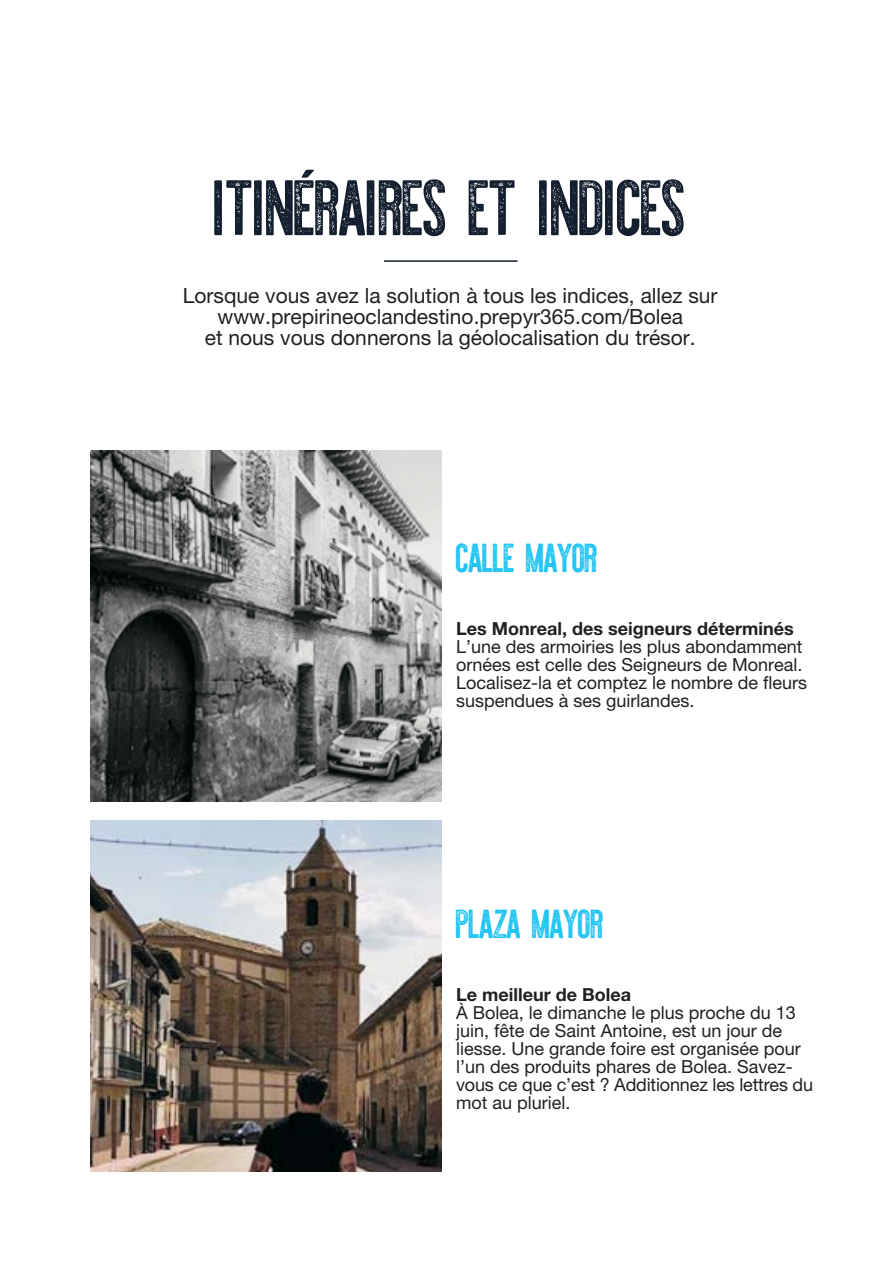
<style>
.page{position:relative;width:893px;height:1263px;background:#fff}
.page>*{position:absolute;margin:0;border:0;box-sizing:border-box;transform-origin:0 0}
.t1{font:87px "Holtzman Textured";letter-spacing:-.05em;color:#131f2f}
.t2{font:45px "Holtzman Textured";letter-spacing:-.05em;color:#1fc4f4}
.t3{font:21px/21px "Helvetica Neue";color:#231f20;text-align:center}
.t4{font:18px/18px "Helvetica Neue";color:#231f20}
.t5{font:700 18px "Helvetica Neue";color:#231f20}
</style>
<div class="page">
<img style="left:90px;top:450px;width:351px;height:351px">
<img style="left:90px;top:821px;width:351px;height:351px">
<hr style="left:384px;top:260px;width:133px;height:2px;background:#131f2f">
<h1 class="t1" style="left:213px;top:154px;width:478px">ITINÉRAIRES ET INDICES</h1>
<p class="t3" style="left:183px;top:287px;width:536px">Lorsque vous avez la solution à tous les indices, allez sur www.prepirineoclandestino.prepyr365.com/Bolea<br>et nous vous donnerons la géolocalisation du trésor.</p>
<h2 class="t2" style="left:456px;top:530px;width:145px">CALLE MAYOR</h2>
<p class="t5" style="left:456px;top:622px;width:339px">Les Monreal, des seigneurs déterminés</p>
<p class="t4" style="left:456px;top:639px;width:353px">L’une des armoiries les plus abondamment ornées est celle des Seigneurs de Monreal.<br>Localisez-la et comptez le nombre de fleurs suspendues à ses guirlandes.</p>
<h2 class="t2" style="left:456px;top:896px;width:151px">PLAZA MAYOR</h2>
<p class="t5" style="left:456px;top:988px;width:176px">Le meilleur de Bolea</p>
<p class="t4" style="left:456px;top:1005px;width:359px">À Bolea, le dimanche le plus proche du 13 juin, fête de Saint Antoine, est un jour de liesse. Une grande foire est organisée pour l’un des produits phares de Bolea. Savez&shy;vous ce que c’est ? Additionnez les lettres du mot au pluriel.</p>
</div>
